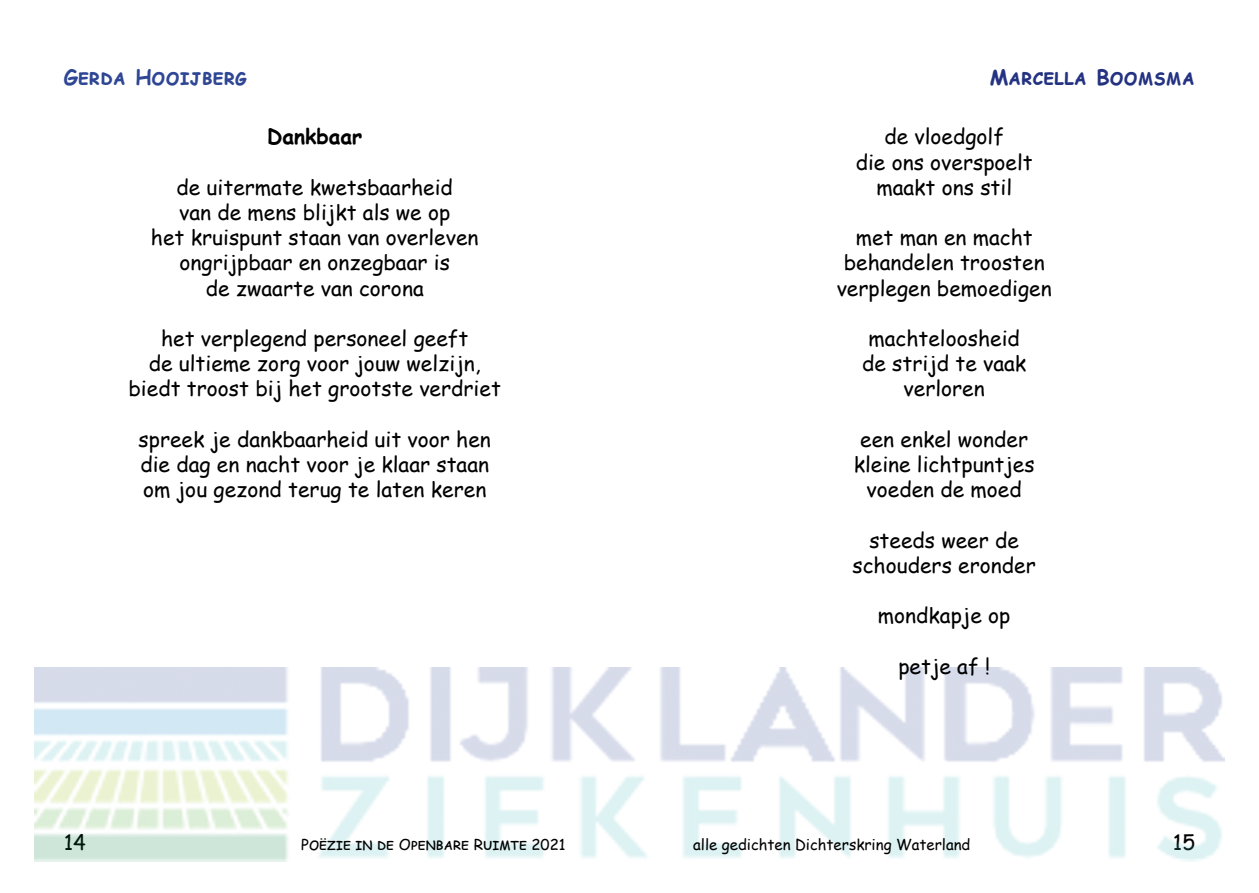
<style>
.page{position:relative;width:1259px;height:893px;background:#fff}
.page>*{position:absolute;margin:0;border:0;box-sizing:border-box;transform-origin:0 0}
.t1{font:21px/25.2px "Comic Sans MS";color:#000;text-align:center}
.t2{font:700 21px "Comic Sans MS";color:#243282}
.t3{font:700 21px "Comic Sans MS";color:#2e4694}
.t4{font:700 21px "Comic Sans MS";color:#000}
.t5{font:15px "Comic Sans MS";color:#000}
</style>
<div class="page">
<img style="left:34px;top:668px;width:1191px;height:193px">
<p class="t3" style="left:64px;top:62px;width:185px">Gerda Hooijberg</p>
<p class="t2" style="left:990px;top:62px;width:207px">Marcella Boomsma</p>
<p class="t4" style="left:267px;top:121px;width:97px">Dankbaar</p>
<p class="t1" style="left:151px;top:174px;width:329px">de uitermate kwetsbaarheid<br>van de mens blijkt als we op<br>het kruispunt staan van overleven ongrijpbaar en onzegbaar is<br>de zwaarte van corona</p>
<p class="t1" style="left:128px;top:325px;width:374px">het verplegend personeel geeft<br>de ultieme zorg voor jouw welzijn, biedt troost bij het grootste verdriet</p>
<p class="t1" style="left:139px;top:426px;width:354px;text-align:justify">spreek je dankbaarheid uit voor hen die dag en nacht voor je klaar staan om jou gezond terug te laten keren</p>
<p class="t1" style="left:855px;top:123px;width:179px">de vloedgolf<br>die ons overspoelt maakt ons stil</p>
<p class="t1" style="left:836px;top:224px;width:216px">met man en macht behandelen troosten verplegen bemoedigen</p>
<p class="t1" style="left:862px;top:325px;width:165px">machteloosheid de strijd te vaak verloren</p>
<p class="t1" style="left:853px;top:426px;width:182px">een enkel wonder kleine lichtpuntjes voeden de moed</p>
<p class="t1" style="left:852px;top:527px;width:185px">steeds weer de schouders eronder</p>
<p class="t1" style="left:878px;top:602px;width:134px">mondkapje op</p>
<p class="t1" style="left:898px;top:653px;width:93px">petje af !</p>
<p class="t1" style="left:64px;top:829px;width:24px">14</p>
<p class="t5" style="left:301px;top:834px;width:266px">Poëzie in de Openbare Ruimte 2021</p>
<p class="t5" style="left:693px;top:834px;width:278px">alle gedichten Dichterskring Waterland</p>
<p class="t1" style="left:1173px;top:829px;width:24px">15</p>
</div>
